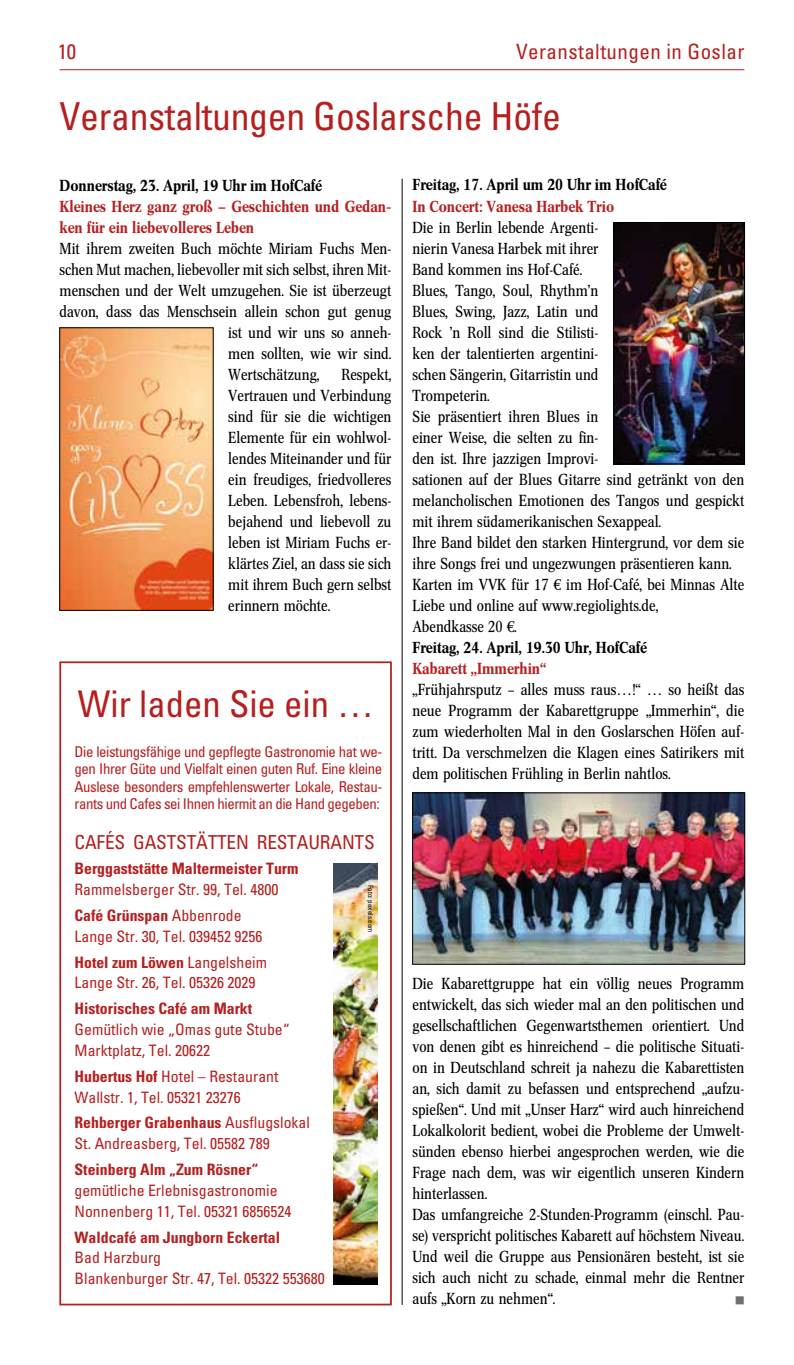
<style>
.page{position:relative;width:794px;height:1365px;background:#fff}
.page>*{position:absolute;margin:0;border:0;box-sizing:border-box;transform-origin:0 0}
.t1{font:condensed 38.5px "Univers";letter-spacing:-.005em;color:#b51f1f}
.t2{font:condensed 36.75px "Univers";color:#b51f1f}
.t3{font:condensed 21px "Univers";letter-spacing:.02em;color:#b51f1f}
.t4{font:condensed 19.25px "Univers";letter-spacing:-.01em;color:#b51f1f}
.t5{font:15.75px/21px "Concorde Nova";color:#000;text-align:justify}
.t6{font:condensed 15.75px/20.8px "Univers";color:#b51f1f}
.t7{font:500 15.75px/21px "Concorde Nova";color:#b51f1f}
.t8{font:700 condensed 15.75px "Univers";color:#b51f1f}
.t9{font:500 15.75px "Concorde Nova";color:#000}
.t10{font:condensed 14.88px/17.5px "Univers";letter-spacing:-.03em;color:#b51f1f;text-align:justify}
.t11{font:8.75px "Zapf Dingbats IT Cby BT";color:#706f6f}
.t12{font:condensed 7px "Univers";color:#000}
.s1{font-weight:700}
.s2{font-family:"Euro Serif"}
.s3{font-weight:500}
</style>
<div class="page">
<hr style="left:60px;top:69px;width:684px;height:1px;background:#b51f1f">
<img style="left:62px;top:329px;width:149px;height:279px">
<hr style="left:402px;top:179px;width:1px;height:1125px;background:#000">
<div style="left:59px;top:661px;width:333px;height:644px;border:2px solid #b51f1f"></div>
<img style="left:334px;top:863px;width:43px;height:421px">
<img style="left:414px;top:794px;width:329px;height:168px">
<div style="left:412px;top:792px;width:333px;height:172px;border:1px solid #000"></div>
<img style="left:615px;top:224px;width:127px;height:238px">
<div style="left:613px;top:222px;width:131px;height:242px;border:1px solid #000"></div>
<h3 class="t3" style="left:58px;top:38px;width:20px">10</h3>
<h3 class="t3" style="left:516px;top:38px;width:230px">Veranstaltungen in Goslar</h3>
<h1 class="t1" style="left:60px;top:92px;width:503px">Veranstaltungen Goslarsche Höfe</h1>
<p class="t9" style="left:60px;top:176px;width:264px">Donnerstag, 23. April, 19 Uhr im HofCafé</p>
<p class="t7" style="left:60px;top:196px;width:333px">Kleines Herz ganz groß – Geschichten und Gedan&shy;ken für ein liebevolleres Leben</p>
<p class="t5" style="left:60px;top:238px;width:333px">Mit ihrem zweiten Buch möchte Miriam Fuchs Men-</p>
<p class="t5" style="left:60px;top:259px;width:333px">schen Mut machen, liebevoller mit sich selbst, ihren Mit-</p>
<p class="t5" style="left:60px;top:280px;width:333px">menschen und der Welt umzugehen. Sie ist überzeugt</p>
<p class="t5" style="left:60px;top:301px;width:333px">davon, dass das Menschsein allein schon gut genug</p>
<p class="t5" style="left:228px;top:322px;width:165px">ist und wir uns so anneh-</p>
<p class="t5" style="left:228px;top:343px;width:165px">men sollten, wie wir sind.</p>
<p class="t5" style="left:228px;top:364px;width:93px">Wertschätzung,</p>
<p class="t5" style="left:228px;top:364px;width:165px;text-indent:113px">Respekt, Vertrauen und Verbindung sind für sie die wichtigen Elemente für ein wohlwol&shy;lendes Miteinander und für ein freudiges, friedvolleres Leben. Lebensfroh, lebens&shy;bejahend und liebevoll zu leben ist Miriam Fuchs er&shy;klärtes Ziel, an dass sie sich mit ihrem Buch gern selbst erinnern möchte.</p>
<h2 class="t2" style="left:78px;top:680px;width:297px">Wir laden Sie ein …</h2>
<p class="t10" style="left:75px;top:742px;width:309px">Die leistungsfähige und gepflegte Gastronomie hat we&shy;gen Ihrer Güte und Vielfalt einen guten Ruf. Eine kleine Auslese besonders empfehlenswerter Lokale, Restau&shy;rants und Cafes sei Ihnen hiermit an die Hand gegeben:</p>
<p class="t4" style="left:75px;top:830px;width:302px">CAFÉS GASTSTÄTTEN RESTAURANTS</p>
<p class="t8" style="left:75px;top:858px;width:225px">Berggaststätte Maltermeister Turm</p>
<p class="t6" style="left:75px;top:876px;width:205px;line-height:25.7px">Rammelsberger Str. 99, Tel. 4800<br><span class="s1">Café Grünspan</span> Abbenrode</p>
<p class="t6" style="left:75px;top:922px;width:194px;line-height:25.7px">Lange Str. 30, Tel. 039452 9256<br><span class="s1">Hotel zum Löwen</span> Langelsheim</p>
<p class="t6" style="left:75px;top:972px;width:183px">Lange Str. 26, Tel. 05326 2029</p>
<p class="t8" style="left:75px;top:998px;width:179px">Historisches Café am Markt</p>
<p class="t6" style="left:75px;top:1018px;width:217px">Gemütlich wie „Omas gute Stube“<br>Marktplatz, Tel. 20622</p>
<p class="t6" style="left:75px;top:1065px;width:205px"><span class="s1">Hubertus Hof</span> Hotel – Restaurant<br>Wallstr. 1, Tel. 05321 23276</p>
<p class="t6" style="left:75px;top:1111px;width:237px"><span class="s1">Rehberger Grabenhaus</span> Ausflugslokal<br>St. Andreasberg, Tel. 05582 789</p>
<p class="t8" style="left:75px;top:1159px;width:185px">Steinberg Alm „Zum Rösner“</p>
<p class="t6" style="left:75px;top:1179px;width:218px">gemütliche Erlebnisgastronomie<br>Nonnenberg 11, Tel. 05321 6856524</p>
<p class="t8" style="left:75px;top:1227px;width:207px">Waldcafé am Jungborn Eckertal</p>
<p class="t6" style="left:75px;top:1246px;width:252px">Bad Harzburg<br>Blankenburger Str. 47, Tel. 05322 553680</p>
<p class="t12" style="left:375px;top:885px;width:49px;rotate:90deg">Foto: pexels.com</p>
<p class="t9" style="left:412px;top:176px;width:256px">Freitag, 17. April um 20 Uhr im HofCafé</p>
<p class="t7" style="left:412px;top:196px;width:203px">In Concert: Vanesa Harbek Trio</p>
<p class="t5" style="left:412px;top:217px;width:333px;text-align:left">Die in Berlin lebende Argenti-<br>nierin Vanesa Harbek mit ihrer<br>Band kommen ins Hof-Café.<br>Blues, Tango, Soul, Rhythm’n<br>Blues, Swing, Jazz, Latin und<br>Rock ’n Roll sind die Stilisti-<br>ken der talentierten argentini-<br>schen Sängerin, Gitarristin und<br>Trompeterin.<br>Sie präsentiert ihren Blues in<br>einer Weise, die selten zu fin-<br>den ist. Ihre jazzigen Improvi-<br>sationen auf der Blues Gitarre sind getränkt von den melancholischen Emotionen des Tangos und gespickt mit ihrem südamerikanischen Sexappeal.<br>Ihre Band bildet den starken Hintergrund, vor dem sie ihre Songs frei und ungezwungen präsentieren kann.<br>Karten im VVK für 17 <span class="s2">e</span> im Hof-Café, bei Minnas Alte Liebe und online auf www.regiolights.de,<br>Abendkasse 20 <span class="s2">e</span>.<br><span class="s3">Freitag, 24. April, 19.30 Uhr, HofCafé</span></p>
<p class="t7" style="left:412px;top:658px;width:135px">Kabarett „Immerhin“</p>
<p class="t5" style="left:412px;top:678px;width:333px">„Frühjahrsputz – alles muss raus…!“ … so heißt das neue Programm der Kabarettgruppe „Immerhin“, die zum wiederholten Mal in den Goslarschen Höfen auf&shy;tritt. Da verschmelzen die Klagen eines Satirikers mit dem politischen Frühling in Berlin nahtlos.</p>
<p class="t5" style="left:412px;top:972px;width:333px;text-align:left">Die Kabarettgruppe hat ein völlig neues Programm entwickelt, das sich wieder mal an den politischen und gesellschaftlichen Gegenwartsthemen orientiert. Und von denen gibt es hinreichend – die politische Situati&shy;on in Deutschland schreit ja nahezu die Kabarettisten an, sich damit zu befassen und entsprechend „aufzu&shy;spießen“. Und mit „Unser Harz“ wird auch hinreichend Lokalkolorit bedient, wobei die Probleme der Umwelt&shy;sünden ebenso hierbei angesprochen werden, wie die Frage nach dem, was wir eigentlich unseren Kindern hinterlassen.<br>Das umfangreiche 2-Stunden-Programm (einschl. Pau&shy;se) verspricht politisches Kabarett auf höchstem Niveau.<br>Und weil die Gruppe aus Pensionären besteht, ist sie sich auch nicht zu schade, einmal mehr die Rentner aufs „Korn zu nehmen“.</p>
<p class="t11" style="left:735px;top:1296px;width:10px">■</p>
</div>
